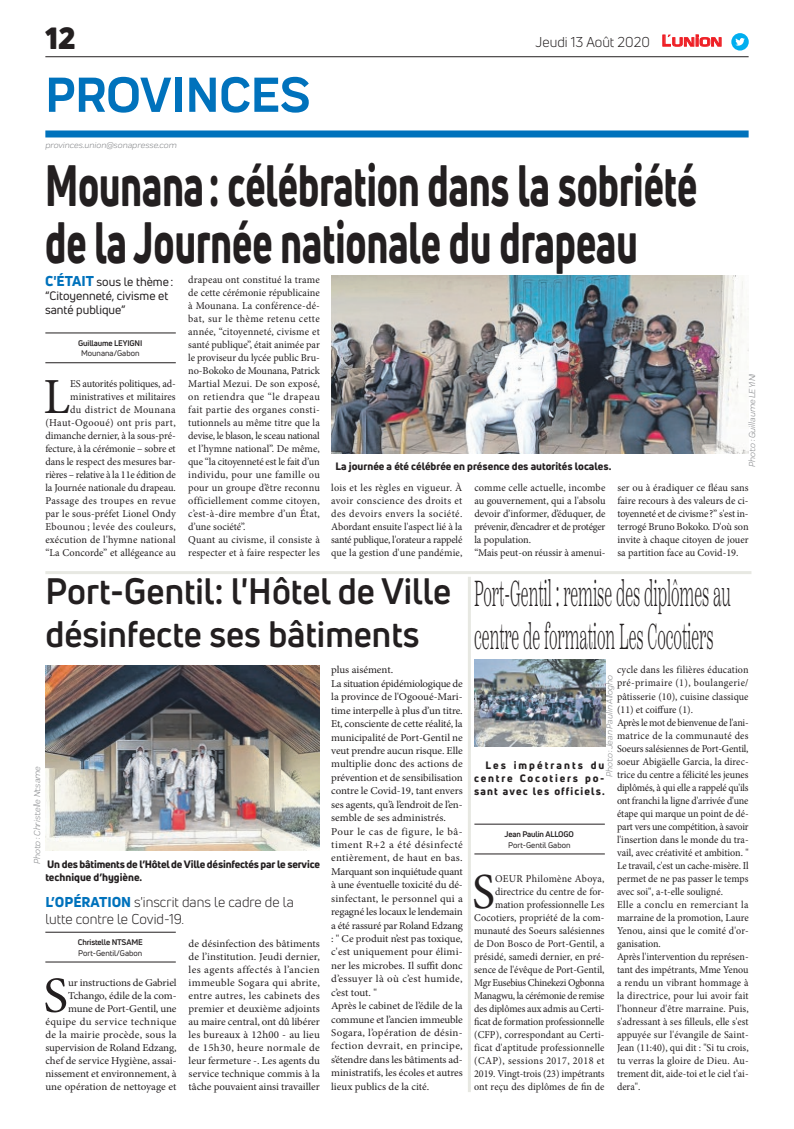
<style>
.page{position:relative;width:794px;height:1129px;background:#fff}
.page>*{position:absolute;margin:0;border:0;box-sizing:border-box;transform-origin:0 0}
.t1{font:800 57px/57px "Uni Neue";color:#231f20;scale:.67 1}
.t2{font:700 51px "Praktika";color:#0072bc}
.t3{font:50.5px "Minion Pro";color:#231f20;scale:1.04 1}
.t4{font:50.5px "Minion Pro";color:#231f20}
.t5{font:50.5px "Minion Pro";color:#231f20;scale:.96 1}
.t6{font:300 36px/43.2px "Scotch Text";color:#231f20;scale:.42 1}
.t7{font:700 36px/43.2px "Uni Neue";color:#231f20;scale:.96 1}
.t8{font:900 30px "Uni Neue";color:#231f20}
.t9{font:14px/16.8px "Uni Neue";color:#231f20}
.t10{font:12px/14.4px "Uni Neue";color:#231f20}
.t11{font:10.5px/13px "Minion Pro";color:#231f20}
.t12{font:10.5px/13px "Minion Pro";color:#231f20;text-align:right;scale:.96 1}
.t13{font:10.5px/13.4px "Minion Pro";color:#231f20;text-align:right;scale:1.04 1}
.t14{font:800 10.5px/12.6px "Uni Neue";color:#231f20}
.t15{font:italic 9px "Praktika";color:#818386}
.t16{font:700 8px "Uni Neue";letter-spacing:-.02em;color:#231f20}
.t17{font:8px "Uni Neue";color:#231f20}
.s1{font-family:"Eurostile";font-weight:600;font-size:14.9px;color:#ee1d23}
.s2{font-family:"Eurostile";font-weight:600;font-size:11.4px;color:#ee1d23}
.s3{font-weight:800;font-size:14px;color:#0072bc}
.s4{font-weight:800;color:#0072bc}
</style>
<div class="page">
<hr style="left:45px;top:56px;width:703px;height:1px;background:#231f20">
<div style="left:45px;top:130px;width:703px;height:7px;background:#0072bc"></div>
<svg style="left:662px;top:34px;width:60px;height:13px"></svg>
<div style="left:731px;top:33px;width:17px;height:18px;background:#00aeef;border-radius:50%"></div>
<svg style="left:735px;top:38px;width:10px;height:8px"></svg>
<hr style="left:45px;top:961px;width:131px;height:1px;background:#231f20">
<hr style="left:45px;top:931px;width:131px;height:1px;background:#231f20">
<img style="left:45px;top:665px;width:275px;height:184px">
<hr style="left:45px;top:571px;width:706px;height:3px;background:#e7e8e2">
<hr style="left:45px;top:362px;width:131px;height:1px;background:#231f20">
<hr style="left:45px;top:333px;width:131px;height:1px;background:#231f20">
<img style="left:331px;top:275px;width:417px;height:179px">
<hr style="left:474px;top:853px;width:131px;height:1px;background:#231f20">
<hr style="left:474px;top:823px;width:131px;height:1px;background:#231f20">
<img style="left:474px;top:659px;width:131px;height:87px">
<hr style="left:468px;top:576px;width:3px;height:515px;background:#e7e8e2">
<h3 class="t8" style="left:45px;top:17px;width:32px">12</h3>
<h2 class="t2" style="left:45px;top:54px;width:266px">PROVINCES</h2>
<p class="t15" style="left:45px;top:139px;width:133px">provinces.union@sonapresse.com</p>
<h3 class="t9" style="left:535px;top:33px;width:188px">Jeudi 13 Août 2020 <span class="s1">L</span><span class="s2">UNION</span></h3>
<h1 class="t1" style="left:45px;top:156px;width:975px">Mounana: célébration dans la sobriété de la Journée nationale du drapeau</h1>
<p class="t10" style="left:45px;top:274px;width:130px"><span class="s3">C'ÉTAIT</span> sous le thème: “Citoyenneté, civisme et santé publique”</p>
<p class="t16" style="left:78px;top:338px;width:66px">Guillaume LEYIGNI</p>
<p class="t17" style="left:81px;top:348px;width:60px">Mounana/Gabon</p>
<p class="t11" style="left:188px;top:273px;width:133px">drapeau ont constitué la trame de cette cérémonie républicaine à Mounana. La conférence-dé&shy;bat, sur le thème retenu cette année, “citoyenneté, civisme et santé publique”, était animée par le proviseur du lycée public Bru&shy;no-Bokoko de Mounana, Patrick<br>Martial Mezui. De son exposé, on retiendra que “le drapeau fait partie des organes consti&shy;tutionnels au même titre que la devise, le blason, le sceau national et l’hymne national”. De même, que “la citoyenneté est le fait d’un individu, pour une famille ou pour un groupe d’être reconnu officiellement comme citoyen, c’est-à-dire membre d’un État, d’une société”.<br>Quant au civisme, il consiste à respecter et à faire respecter les</p>
<p class="t15" style="left:746px;top:466px;width:95px;rotate:-90deg">Photo : Guillaume LEYINI</p>
<p class="t11" style="left:45px;top:377px;width:132px;text-align:right">ES autorités politiques, ad&shy;ministratives et militaires<br>du district de Mounana (Haut-Ogooué) ont pris part, dimanche dernier, à la sous-pré&shy;fecture, à la cérémonie – sobre et dans le respect des mesures bar&shy;rières – relative à la 11e édition de la Journée nationale du drapeau.<br>Passage des troupes en revue par le sous-préfet Lionel Ondy<br>Ebounou ; levée des couleurs, exécution de l'hymne national “La Concorde” et allégeance au</p>
<h3 class="t4" style="left:44px;top:363px;width:28px">L</h3>
<p class="t14" style="left:335px;top:460px;width:277px">La journée a été célébrée en présence des autorités locales.</p>
<p class="t11" style="left:331px;top:481px;width:133px;text-align:justify">lois et les règles en vigueur. À avoir conscience des droits et des devoirs envers la société.<br>Abordant ensuite l'aspect lié à la santé publique, l'orateur a rappelé que la gestion d'une pandémie,</p>
<p class="t11" style="left:474px;top:481px;width:133px">comme celle actuelle, incombe au gouvernement, qui a l'absolu devoir d’informer, d’éduquer, de prévenir, d’encadrer et de protéger la population.<br>“Mais peut-on réussir à amenui-</p>
<p class="t11" style="left:617px;top:481px;width:133px;text-align:justify">ser ou à éradiquer ce fléau sans faire recours à des valeurs de ci&shy;toyenneté et de civisme?” s'est in&shy;terrogé Bruno Bokoko. D'où son invite à chaque citoyen de jouer sa partition face au Covid-19.</p>
<h3 class="t7" style="left:45px;top:568px;width:424px">Port-Gentil: l'Hôtel de Ville désinfecte ses bâtiments</h3>
<p class="t15" style="left:31px;top:864px;width:100px;rotate:-90deg">Photo : Christelle Ntsame</p>
<p class="t14" style="left:45px;top:858px;width:276px">Un des bâtiments de l’Hôtel de Ville désinfectés par le service technique d’hygiène.</p>
<h3 class="t9" style="left:45px;top:893px;width:250px"><span class="s4">L’OPÉRATION</span> s'inscrit dans le cadre de la lutte contre le Covid-19.</h3>
<p class="t16" style="left:78px;top:937px;width:66px">Christelle NTSAME</p>
<p class="t17" style="left:78px;top:947px;width:66px">Port-Gentil/Gabon</p>
<h3 class="t3" style="left:43px;top:961px;width:25px">S</h3>
<p class="t13" style="left:45px;top:975px;width:128px;line-height:13px">ur instructions de Gabriel<br>Tchango, édile de la com&shy;mune de Port-Gentil, une équipe du service technique de la mairie procède, sous la supervision de Roland Edzang, chef de service Hygiène, assai&shy;nissement et environnement, à une opération de nettoyage et</p>
<p class="t13" style="left:189px;top:936px;width:128px;line-height:13px;text-align:justify">de désinfection des bâtiments de l’institution. Jeudi dernier, les agents affectés à l’ancien immeuble Sogara qui abrite, entre autres, les cabinets des premier et deuxième adjoints au maire central, ont dû libérer les bureaux à 12h00 - au lieu de 15h30, heure normale de leur fermeture -. Les agents du service technique commis à la tâche pouvaient ainsi travailler</p>
<p class="t13" style="left:331px;top:663px;width:128px;text-align:left">plus aisément.<br>La situation épidémiologique de la province de l'Ogooué-Mari&shy;time interpelle à plus d’un titre.<br>Et, consciente de cette réalité, la municipalité de Port-Gentil ne veut prendre aucun risque. Elle multiplie donc des actions de prévention et de sensibilisation contre le Covid-19, tant envers ses agents, qu’à l’endroit de l’en&shy;semble de ses administrés.<br>Pour le cas de figure, le bâ&shy;timent R+2 a été désinfecté entièrement, de haut en bas.<br>Marquant son inquiétude quant à une éventuelle toxicité du dé&shy;sinfectant, le personnel qui a regagné les locaux le lendemain a été rassuré par Roland Edzang : " Ce produit n’est pas toxique, c'est uniquement pour élimi&shy;ner les microbes. Il suffit donc d’essuyer là où c’est humide, c’est tout. "<br>Après le cabinet de l’édile de la commune et l’ancien immeuble<br>Sogara, l’opération de désin&shy;fection devrait, en principe, s’étendre dans les bâtiments ad&shy;ministratifs, les écoles et autres lieux publics de la cité.</p>
<h3 class="t6" style="left:474px;top:571px;width:612px">Port-Gentil : remise des diplômes au centre de formation Les Cocotiers</h3>
<p class="t12" style="left:617px;top:663px;width:139px;text-align:left">cycle dans les filières éducation pré-primaire (1), boulangerie/ pâtisserie (10), cuisine classique (11) et coiffure (1).<br>Après le mot de bienvenue de l'ani&shy;matrice de la communauté des<br>Soeurs salésiennes de Port-Gentil, soeur Abigäelle Garcia, la direc&shy;trice du centre a félicité les jeunes diplômés, à qui elle a rappelé qu'ils ont franchi la ligne d'arrivée d'une étape qui marque un point de dé&shy;part vers une compétition, à savoir l'insertion dans le monde du tra&shy;vail, avec créativité et ambition. "<br>Le travail, c'est un cache-misère. Il permet de ne pas passer le temps avec soi", a-t-elle souligné.<br>Elle a conclu en remerciant la marraine de la promotion, Laure<br>Yenou, ainsi que le comité d'or&shy;ganisation.<br>Après l'intervention du représen&shy;tant des impétrants, Mme Yenou a rendu un vibrant hommage à la directrice, pour lui avoir fait l’honneur d'être marraine. Puis, s'adressant à ses filleuls, elle s'est appuyée sur l'évangile de Saint-<br>Jean (11:40), qui dit : "Si tu crois, tu verras la gloire de Dieu. Au&shy;trement dit, aide-toi et le ciel t'ai&shy;dera".</p>
<p class="t15" style="left:603px;top:777px;width:104px;rotate:-90deg">Photo : Jean Paulin Allogho</p>
<p class="t14" style="left:474px;top:759px;width:132px;text-align:justify;text-indent:11px">Les impétrants du centre Cocotiers po&shy;sant avec les officiels.</p>
<p class="t16" style="left:504px;top:829px;width:71px">Jean Paulin ALLOGO</p>
<p class="t17" style="left:508px;top:839px;width:64px">Port-Gentil Gabon</p>
<h3 class="t5" style="left:472px;top:857px;width:25px">S</h3>
<p class="t12" style="left:474px;top:871px;width:137px">OEUR Philomène Aboya, directrice du centre de for&shy;mation professionnelle Les<br>Cocotiers, propriété de la com&shy;munauté des Soeurs salésiennes de Don Bosco de Port-Gentil, a présidé, samedi dernier, en pré&shy;sence de l'évêque de Port-Gentil,<br>Mgr Eusebius Chinekezi Ogbonna<br>Managwu, la cérémonie de remise des diplômes aux admis au Certi&shy;ficat de formation professionnelle (CFP), correspondant au Certi&shy;ficat d'aptitude professionnelle (CAP), sessions 2017, 2018 et<br>2019. Vingt-trois (23) impétrants ont reçu des diplômes de fin de</p>
</div>
